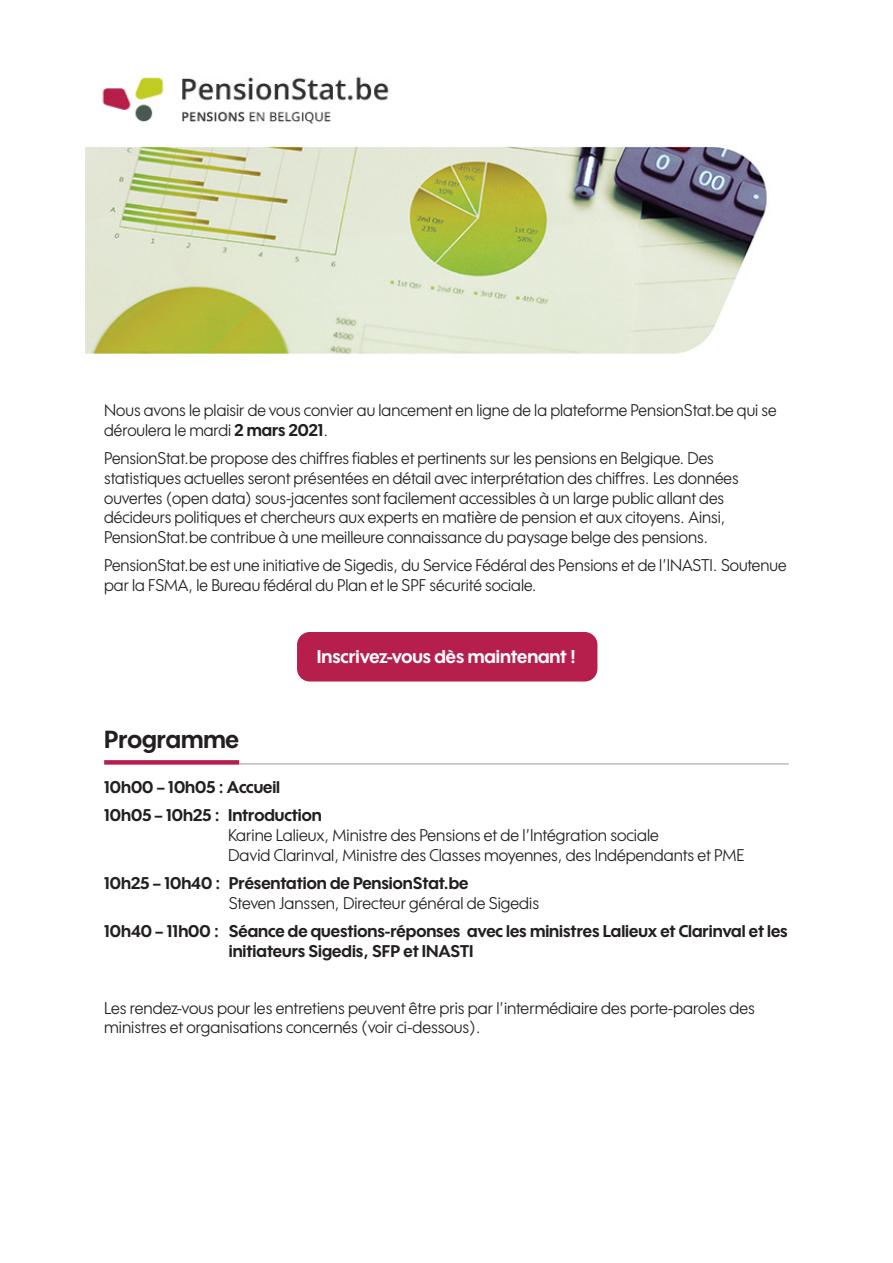
<style>
.page{position:relative;width:893px;height:1263px;background:#fff}
.page>*{position:absolute;margin:0;border:0;box-sizing:border-box;transform-origin:0 0}
.t1{font:700 24px "Wes FY";color:#231f20}
.t2{font:700 18px "Wes FY";color:#fff}
.t3{font:16.5px/19.8px "Wes FY";color:#231f20}
.t4{font:700 16.5px/19.8px "Wes FY";color:#231f20}
.s1{font-weight:700}
.s2{font-weight:400}
</style>
<div class="page">
<div style="left:297px;top:632px;width:300px;height:49px;background:#b61e4c;border-radius:13px"></div>
<img style="left:85px;top:76px;width:682px;height:279px">
<div style="left:104px;top:760px;width:135px;height:5px;background:#b61e4c"></div>
<hr style="left:239px;top:763px;width:550px;height:2px;background:#bcbdc0">
<p class="t3" style="left:104px;top:400px;width:674px">Nous avons le plaisir de vous convier au lancement en ligne de la plateforme PensionStat.be qui se déroulera le mardi <span class="s1">2 mars 2021</span>.</p>
<p class="t3" style="left:104px;top:448px;width:636px">PensionStat.be propose des chiffres fiables et pertinents sur les pensions en Belgique. Des statistiques actuelles seront présentées en détail avec interprétation des chiffres. Les données ouvertes (open data) sous-jacentes sont facilement accessibles à un large public allant des décideurs politiques et chercheurs aux experts en matière de pension et aux citoyens. Ainsi, PensionStat.be contribue à une meilleure connaissance du paysage belge des pensions.</p>
<p class="t3" style="left:104px;top:555px;width:684px">PensionStat.be est une initiative de Sigedis, du Service Fédéral des Pensions et de l’INASTI. Soutenue par la FSMA, le Bureau fédéral du Plan et le SPF sécurité sociale.</p>
<p class="t2" style="left:317px;top:645px;width:261px">Inscrivez-vous dès maintenant !</p>
<p class="t1" style="left:104px;top:724px;width:136px">Programme</p>
<p class="t4" style="left:104px;top:777px;width:178px">10h00 – 10h05 : Accueil</p>
<p class="t3" style="left:228px;top:805px;width:518px;text-indent:-124px"><span class="s1">10h05 – 10h25 : Introduction<br></span>Karine Lalieux, Ministre des Pensions et de l’Intégration sociale<br>David Clarinval, Ministre des Classes moyennes, des Indépendants et PME</p>
<p class="t4" style="left:229px;top:873px;width:312px;text-indent:-125px">10h25 – 10h40 : Présentation de PensionStat.be<br><span class="s2">Steven Janssen, Directeur général de Sigedis</span></p>
<p class="t4" style="left:229px;top:921px;width:560px;text-indent:-125px">10h40 – 11h00 : Séance de questions-réponses avec les ministres Lalieux et Clarinval et les initiateurs Sigedis, SFP et INASTI</p>
<p class="t3" style="left:104px;top:997px;width:652px">Les rendez-vous pour les entretiens peuvent être pris par l’intermédiaire des porte-paroles des ministres et organisations concernés (voir ci-dessous).</p>
</div>
